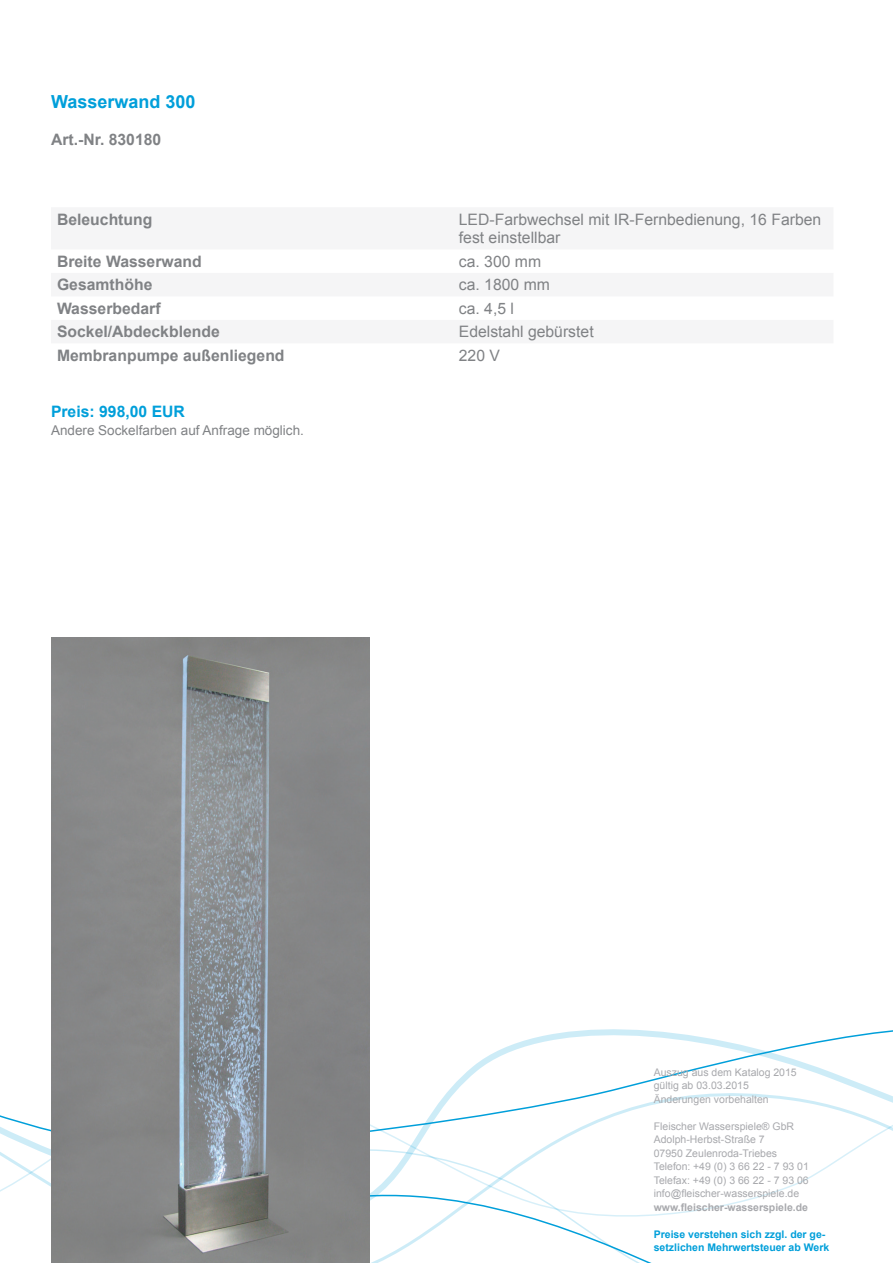
<style>
.page{position:relative;width:893px;height:1263px;background:#fff}
.page>*{position:absolute;margin:0;border:0;box-sizing:border-box;transform-origin:0 0}
.t1{font:700 18px "Arial";color:#009fda}
.t2{font:700 15.75px "Arial";color:#808285}
.t3{font:15.75px/18.8px "Arial";color:#808285}
.t4{font:700 15.75px "Arial";color:#009fda}
.t5{font:13.5px "Arial";color:#808285}
.t6{font:10.5px/13.5px "Arial";color:#a8a9ad}
.t7{font:700 10.5px/13.5px "Arial";color:#009fda}
.t8{font:700 10.5px "Arial";color:#a8a9ad}
</style>
<div class="page">
<svg style="left:369px;top:1015px;width:524px;height:57px"></svg>
<svg style="left:0;top:1072px;width:893px;height:191px"></svg>
<img style="left:51px;top:638px;width:318px;height:625px">
<h1 class="t1" style="left:51px;top:89px;width:146px">Wasserwand 300</h1>
<h2 class="t2" style="left:51px;top:129px;width:112px">Art.-Nr. 830180</h2>
<h2 class="t2" style="left:57px;top:209px;width:97px">Beleuchtung</h2>
<h2 class="t3" style="left:459px;top:210px;width:364px">LED-Farbwechsel mit IR-Fernbedienung, 16 Farben fest einstellbar</h2>
<h2 class="t2" style="left:57px;top:251px;width:146px">Breite Wasserwand</h2>
<h2 class="t3" style="left:459px;top:252px;width:84px">ca. 300 mm</h2>
<h2 class="t2" style="left:57px;top:274px;width:97px">Gesamthöhe</h2>
<h2 class="t3" style="left:459px;top:276px;width:93px">ca. 1800 mm</h2>
<h2 class="t2" style="left:57px;top:298px;width:105px">Wasserbedarf</h2>
<h2 class="t3" style="left:459px;top:299px;width:57px">ca. 4,5 l</h2>
<h2 class="t2" style="left:57px;top:321px;width:164px">Sockel/Abdeckblende</h2>
<h2 class="t3" style="left:459px;top:323px;width:136px">Edelstahl gebürstet</h2>
<h2 class="t2" style="left:57px;top:345px;width:229px">Membranpumpe außenliegend</h2>
<h2 class="t3" style="left:459px;top:346px;width:43px">220 V</h2>
<h2 class="t4" style="left:51px;top:401px;width:135px">Preis: 998,00 EUR</h2>
<p class="t5" style="left:51px;top:421px;width:254px">Andere Sockelfarben auf Anfrage möglich.</p>
<p class="t6" style="left:654px;top:1065px;width:144px">Auszug aus dem Katalog 2015 gültig ab 03.03.2015<br>Änderungen vorbehalten</p>
<p class="t6" style="left:654px;top:1119px;width:157px">Fleischer Wasserspiele® GbR<br>Adolph-Herbst-Straße 7<br>07950 Zeulenroda-Triebes<br>Telefon: +49 (0) 3 66 22 - 7 93 01<br>Telefax: +49 (0) 3 66 22 - 7 93 06 info@fleischer-wasserspiele.de</p>
<p class="t8" style="left:654px;top:1200px;width:156px">www.fleischer-wasserspiele.de</p>
<p class="t7" style="left:654px;top:1227px;width:177px">Preise verstehen sich zzgl. der ge&shy;setzlichen Mehrwertsteuer ab Werk</p>
</div>
